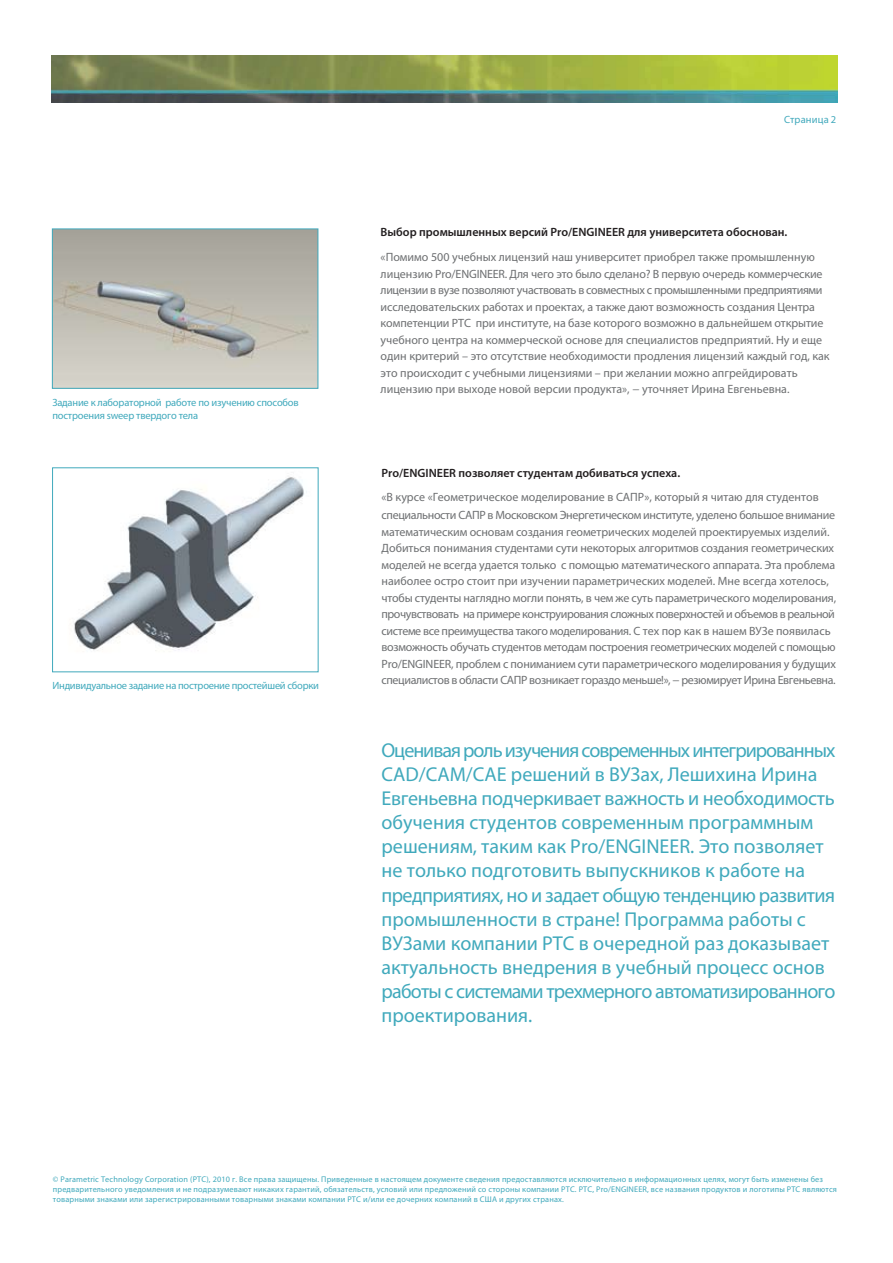
<style>
.page{position:relative;width:893px;height:1263px;background:#fff}
.page>*{position:absolute;margin:0;border:0;box-sizing:border-box;transform-origin:0 0}
.t1{font:20.1px/24.2px "Myriad Pro";color:#40a9bc}
.t2{font:12px/16.5px "Myriad Pro";letter-spacing:-.01em;color:#6d6f71}
.t3{font:12px/18px "Myriad Pro";letter-spacing:-.03em;color:#6d6f71}
.t4{font:600 12px "Myriad Pro";color:#231f20}
.t5{font:10.5px/12.6px "Myriad Pro";letter-spacing:-.02em;color:#40a9bc}
.t6{font:10.5px "Myriad Pro";letter-spacing:.015em;color:#41a9bc}
.t7{font:8.25px/9.9px "Myriad Pro";letter-spacing:.02em;color:#40a9bc}
</style>
<div class="page">
<img style="left:52px;top:55px;width:786px;height:48px">
<img style="left:52px;top:477px;width:266px;height:196px">
<div style="left:52px;top:467px;width:266px;height:205px;border:1px solid #40a9bc"></div>
<img style="left:54px;top:231px;width:262px;height:156px">
<div style="left:52px;top:229px;width:266px;height:160px;border:1px solid #40a9bc"></div>
<p class="t6" style="left:784px;top:113px;width:54px">Страница 2</p>
<p class="t4" style="left:381px;top:224px;width:408px">Выбор промышленных версий Pro/ENGINEER для университета обоснован.</p>
<p class="t5" style="left:52px;top:396px;width:248px">Задание к лабораторной работе по изучению способов построения sweep твердого тела</p>
<p class="t5" style="left:53px;top:679px;width:268px">Индивидуальное задание на построение простейшей сборки</p>
<p class="t2" style="left:381px;top:249px;width:451px">«Помимо 500 учебных лицензий наш университет приобрел также промышленную лицензию Pro/ENGINEER. Для чего это было сделано? В первую очередь коммерческие лицензии в вузе позволяют участвовать в совместных с промышленными предприятиями исследовательских работах и проектах, а также дают возможность создания Центра компетенции PTC при институте, на базе которого возможно в дальнейшем открытие учебного центра на коммерческой основе для специалистов предприятий. Ну и еще один критерий – это отсутствие необходимости продления лицензий каждый год, как это происходит с учебными лицензиями – при желании можно апгрейдировать лицензию при выходе новой версии продукта», − уточняет Ирина Евгеньевна.</p>
<p class="t4" style="left:381px;top:466px;width:300px">Pro/ENGINEER позволяет студентам добиваться успеха.</p>
<p class="t3" style="left:381px;top:488px;width:455px">«В курсе «Геометрическое моделирование в САПР», который я читаю для студентов специальности САПР в Московском Энергетическом институте, уделено большое внимание</p>
<p class="t2" style="left:381px;top:523px;width:456px">математическим основам создания геометрических моделей проектируемых изделий.<br>Добиться понимания студентами сути некоторых алгоритмов создания геометрических моделей не всегда удается только с помощью математического аппарата. Эта проблема наиболее остро стоит при изучении параметрических моделей. Мне всегда хотелось, чтобы студенты наглядно могли понять, в чем же суть параметрического моделирования, прочувствовать на примере конструирования сложных поверхностей и объемов в реальной системе все преимущества такого моделирования. С тех пор как в нашем ВУЗе появилась возможность обучать студентов методам построения геометрических моделей с помощью Pro/ENGINEER, проблем с пониманием сути параметрического моделирования у будущих специалистов в области САПР возникает гораздо меньше!», − резюмирует Ирина Евгеньевна.</p>
<p class="t1" style="left:381px;top:738px;width:455px">Оценивая роль изучения современных интегрированных CAD/CAM/CAE решений в ВУЗах, Лешихина Ирина Евгеньевна подчеркивает важность и необходимость обучения студентов современным программным решениям, таким как Pro/ENGINEER. Это позволяет не только подготовить выпускников к работе на предприятиях, но и задает общую тенденцию развития промышленности в стране! Программа работы с ВУЗами компании PTC в очередной раз доказывает актуальность внедрения в учебный процесс основ работы с системами трехмерного автоматизированного проектирования.</p>
<p class="t7" style="left:53px;top:1174px;width:786px">© Parametric Technology Corporation (PTC), 2010 г. Все права защищены. Приведенные в настоящем документе сведения предоставляются исключительно в информационных целях, могут быть изменены без предварительного уведомления и не подразумевают никаких гарантий, обязательств, условий или предложений со стороны компании PTC. PTC, Pro/ENGINEER, все названия продуктов и логотипы PTC являются товарными знаками или зарегистрированными товарными знаками компании PTC и/или ее дочерних компаний в США и других странах.</p>
</div>
